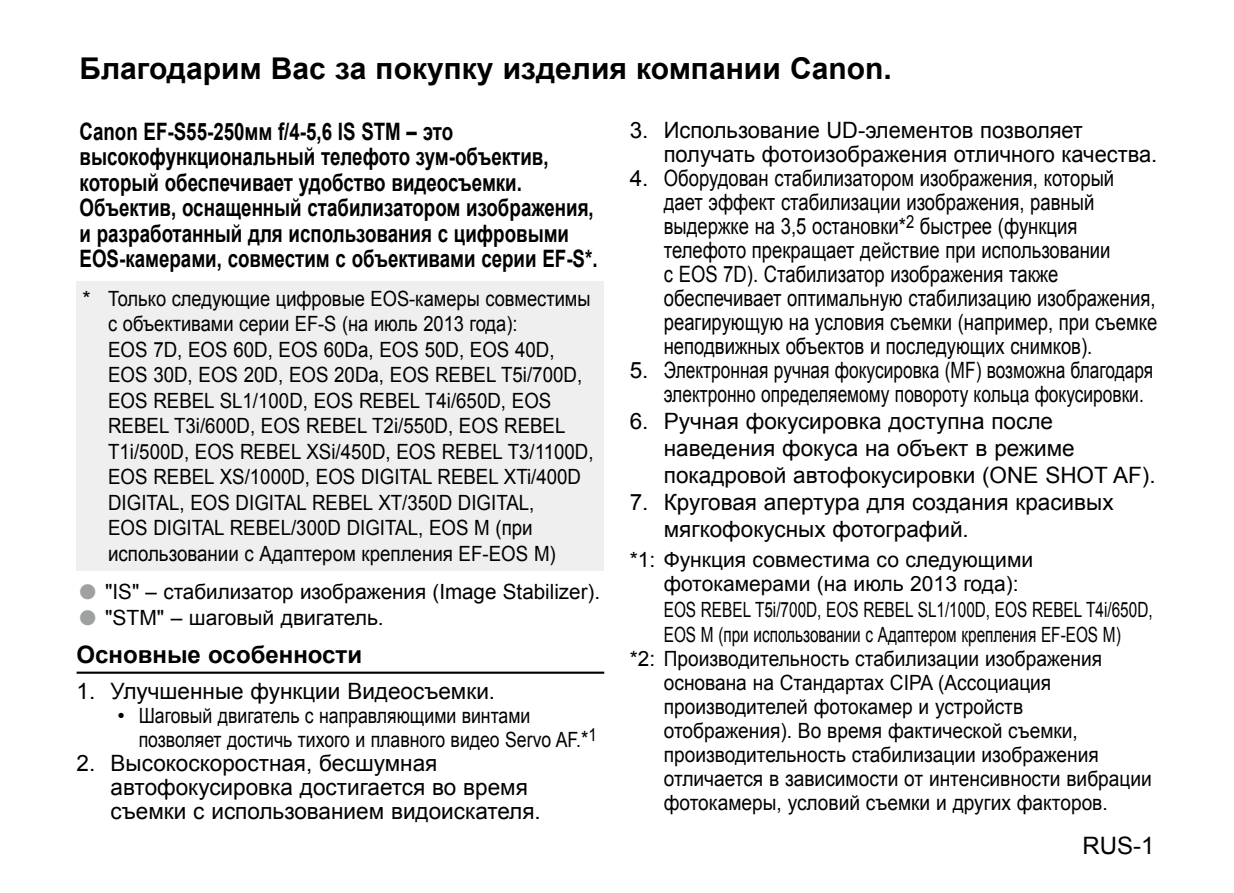
<style>
.page{position:relative;width:1234px;height:893px;background:#fff}
.page>*{position:absolute;margin:0;border:0;box-sizing:border-box;transform-origin:0 0}
.t1{font:700 30px "Arial";color:#000}
.t2{font:700 24px/25.5px "Arial";color:#000;scale:.78 1}
.t3{font:700 24px "Arial";color:#000}
.t4{font:24px "Arial";color:#000}
.t5{font:22.5px/24px "Arial";color:#000}
.t6{font:21px/25.5px "Arial";color:#000}
.t7{font:21px "Arial";color:#000;scale:.91 1}
.t8{font:21px "Arial";color:#000;scale:.73 1}
.s1{color:#9fa0a0}
.s2{font-size:22.5px}
</style>
<div class="page">
<hr style="left:77px;top:672px;width:527px;height:2px;background:#000">
<div style="left:77px;top:281px;width:527px;height:289px;background:#efefef"></div>
<h1 class="t1" style="left:80px;top:49px;width:813px">Благодарим Вас за покупку изделия компании Canon.</h1>
<p class="t2" style="left:80px;top:119px;width:665px">Canon EF-S55-250мм f/4-5,6 IS STM – это высокофункциональный телефото зум-объектив, который обеспечивает удобство видеосъемки.<br>Объектив, оснащенный стабилизатором изображения, и разработанный для использования с цифровыми EOS-камерами, совместим с объективами серии EF-S*.</p>
<p class="t5" style="left:663px;top:119px;width:495px;text-indent:-34px">3. Использование UD-элементов позволяет получать фотоизображения отличного качества.</p>
<p class="t5" style="left:663px;top:167px;width:495px;text-indent:-34px">4. Оборудован стабилизатором изображения, который дает эффект стабилизации изображения, равный выдержке на 3,5 остановки*<sup>2</sup> быстрее (функция телефото прекращает действие при использовании<br>с EOS 7D). Стабилизатор изображения также обеспечивает оптимальную стабилизацию изображения, реагирующую на условия съемки (например, при съемке неподвижных объектов и последующих снимков).</p>
<p class="t5" style="left:663px;top:359px;width:491px;text-indent:-34px">5. Электронная ручная фокусировка (MF) возможна благодаря электронно определяемому повороту кольца фокусировки.</p>
<p class="t5" style="left:663px;top:408px;width:493px;line-height:27px;text-indent:-34px">6. Ручная фокусировка доступна после наведения фокуса на объект в режиме покадровой автофокусировки (ONE SHOT AF).</p>
<p class="t5" style="left:663px;top:489px;width:451px;line-height:27px;text-indent:-34px">7. Круговая апертура для создания красивых мягкофокусных фотографий.</p>
<p class="t6" style="left:629px;top:547px;width:405px">*1: Функция совместима со следующими</p>
<p class="t6" style="left:663px;top:571px;width:356px">фотокамерами (на июль 2013 года):</p>
<p class="t8" style="left:663px;top:596px;width:671px">EOS REBEL T5i/700D, EOS REBEL SL1/100D, EOS REBEL T4i/650D,</p>
<p class="t8" style="left:663px;top:621px;width:627px">EOS M (при использовании с Адаптером крепления EF-EOS M)</p>
<p class="t6" style="left:629px;top:646px;width:474px">*2: Производительность стабилизации изображения</p>
<p class="t7" style="left:663px;top:669px;width:427px">основана на Стандартах CIPA (Ассоциация</p>
<p class="t7" style="left:663px;top:693px;width:396px">производителей фотокамер и устройств</p>
<p class="t7" style="left:663px;top:717px;width:456px">отображения). Во время фактической съемки,</p>
<p class="t7" style="left:663px;top:741px;width:479px">производительность стабилизации изображения</p>
<p class="t7" style="left:663px;top:765px;width:537px">отличается в зависимости от интенсивности вибрации</p>
<p class="t7" style="left:663px;top:789px;width:489px">фотокамеры, условий съемки и других факторов.</p>
<p class="t6" style="left:108px;top:286px;width:487px;text-indent:-26px">* Только следующие цифровые EOS-камеры совместимы с объективами серии EF-S (на июль 2013 года):<br>EOS 7D, EOS 60D, EOS 60Da, EOS 50D, EOS 40D, EOS 30D, EOS 20D, EOS 20Da, EOS REBEL T5i/700D, EOS REBEL SL1/100D, EOS REBEL T4i/650D, EOS REBEL T3i/600D, EOS REBEL T2i/550D, EOS REBEL T1i/500D, EOS REBEL XSi/450D, EOS REBEL T3/1100D, EOS REBEL XS/1000D, EOS DIGITAL REBEL XTi/400D DIGITAL, EOS DIGITAL REBEL XT/350D DIGITAL,<br>EOS DIGITAL REBEL/300D DIGITAL, EOS M (при использовании с Адаптером крепления EF-EOS M)</p>
<p class="t6" style="left:80px;top:579px;width:522px"><span class="s1">●</span> "IS" – стабилизатор изображения (Image Stabilizer).</p>
<p class="t6" style="left:80px;top:605px;width:305px"><span class="s1">●</span> "STM" – шаговый двигатель.</p>
<p class="t3" style="left:77px;top:639px;width:287px">Основные особенности</p>
<p class="t5" style="left:77px;top:679px;width:420px">1. Улучшенные функции Видеосъемки.</p>
<p class="t6" style="left:139px;top:703px;width:459px;line-height:24px;text-indent:-21px">• Шаговый двигатель с направляющими винтами позволяет достичь тихого и плавного видео Servo AF.<span class="s2">*</span><sup>1</sup></p>
<p class="t5" style="left:111px;top:751px;width:431px;text-indent:-34px">2. Высокоскоростная, бесшумная автофокусировка достигается во время съемки с использованием видоискателя.</p>
<p class="t4" style="left:1082px;top:830px;width:73px">RUS-1</p>
</div>
